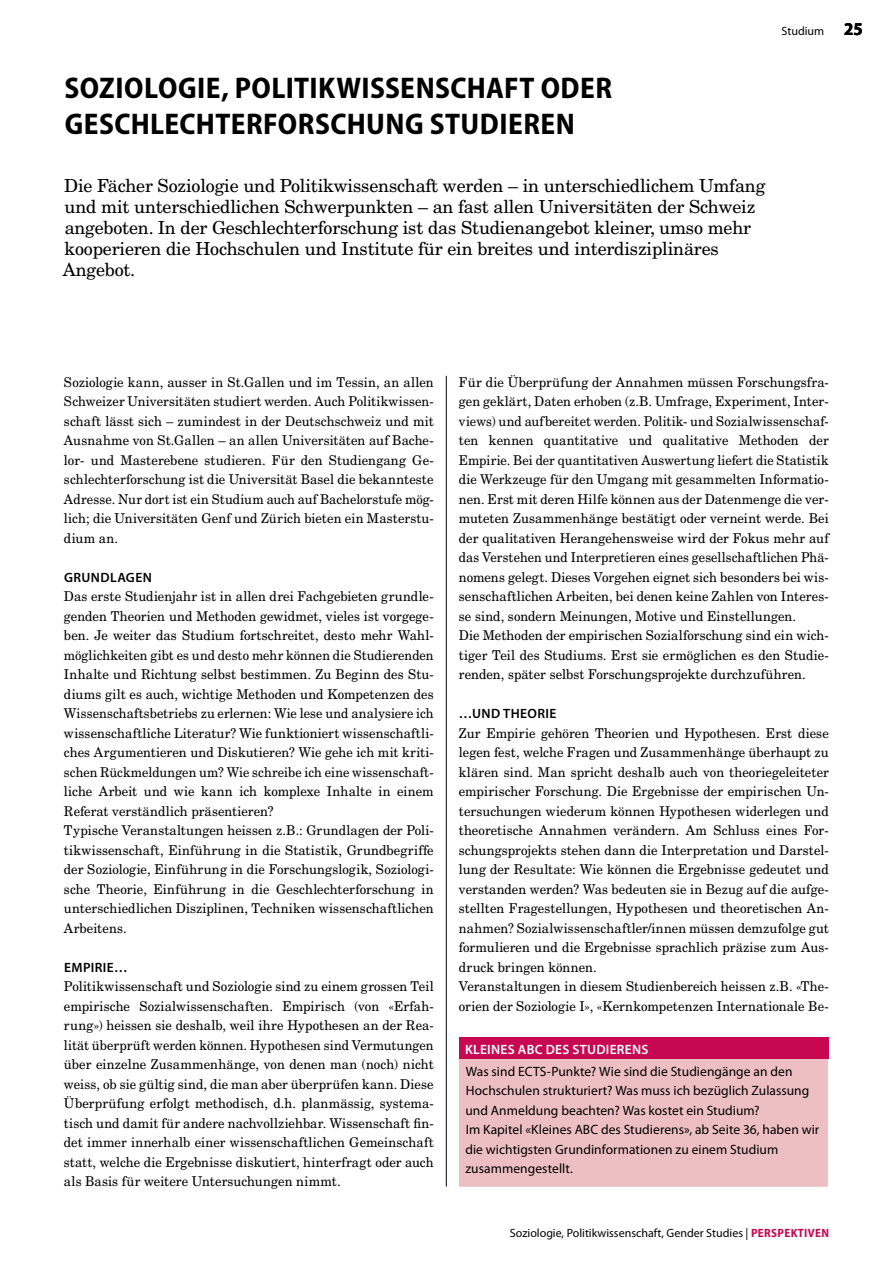
<style>
.page{position:relative;width:893px;height:1263px;background:#fff}
.page>*{position:absolute;margin:0;border:0;box-sizing:border-box;transform-origin:0 0}
.t1{font:700 semi-condensed 30px/36px "Myriad Pro";letter-spacing:.015em;color:#000}
.t2{font:18px/21px "New Century Schlbk LT Std";letter-spacing:-.01em;color:#000}
.t3{font:13.5px/19.5px "New Century Schlbk LT Std";letter-spacing:.005em;color:#000;scale:.96 1}
.t4{font:13.5px/19.5px "Myriad Pro";letter-spacing:.005em;color:#000}
.t5{font:600 13.5px "Myriad Pro";letter-spacing:.03em;color:#000}
.t6{font:600 13.5px "Myriad Pro";letter-spacing:.02em;color:#fff}
.t7{font:12px "Myriad Pro";color:#000}
.s1{font-weight:700;font-stretch:semi-condensed;font-size:18px}
.s2{font-weight:700;font-stretch:semi-condensed;color:#c80752}
</style>
<div class="page">
<hr style="left:446px;top:376px;width:1px;height:810px;background:#000">
<div style="left:459px;top:1037px;width:369px;height:23px;background:#c80752"></div>
<div style="left:459px;top:1060px;width:369px;height:127px;background:#edbfc2"></div>
<h1 class="t1" style="left:65px;top:69px;width:549px">SOZIOLOGIE, POLITIKWISSENSCHAFT ODER<br>GESCHLECHTERFORSCHUNG STUDIEREN</h1>
<p class="t7" style="left:781px;top:23px;width:83px">Studium <span class="s1">25</span></p>
<p class="t2" style="left:63px;top:175px;width:704px">Die Fächer Soziologie und Politikwissenschaft werden – in unterschiedlichem Umfang und mit unterschiedlichen Schwerpunkten – an fast allen Universitäten der Schweiz angeboten. In der Geschlechterforschung ist das Studienangebot kleiner, umso mehr kooperieren die Hochschulen und Institute für ein breites und interdisziplinäres Angebot.</p>
<p class="t3" style="left:64px;top:372px;width:387px;text-align:justify">Soziologie kann, ausser in St.Gallen und im Tessin, an allen Schweizer Universitäten studiert werden. Auch Politikwissen&shy;schaft lässt sich – zumindest in der Deutschschweiz und mit Ausnahme von St.Gallen – an allen Universitäten auf Bache&shy;lor- und Masterebene studieren. Für den Studiengang Ge&shy;schlechterforschung ist die Universität Basel die bekannteste Adresse. Nur dort ist ein Studium auch auf Bachelorstufe mög&shy;lich; die Universitäten Genf und Zürich bieten ein Masterstu&shy;dium an.</p>
<p class="t5" style="left:64px;top:569px;width:89px">GRUNDLAGEN</p>
<p class="t3" style="left:64px;top:587px;width:387px">Das erste Studienjahr ist in allen drei Fachgebieten grundle&shy;genden Theorien und Methoden gewidmet, vieles ist vorgege&shy;ben. Je weiter das Studium fortschreitet, desto mehr Wahl&shy;möglichkeiten gibt es und desto mehr können die Studierenden Inhalte und Richtung selbst bestimmen. Zu Beginn des Stu&shy;diums gilt es auch, wichtige Methoden und Kompetenzen des Wissenschaftsbetriebs zu erlernen: Wie lese und analysiere ich wissenschaftliche Literatur? Wie funktioniert wissenschaftli&shy;ches Argumentieren und Diskutieren? Wie gehe ich mit kriti&shy;schen Rückmeldungen um? Wie schreibe ich eine wissenschaft&shy;liche Arbeit und wie kann ich komplexe Inhalte in einem Referat verständlich präsentieren?<br>Typische Veranstaltungen heissen z.B.: Grundlagen der Poli&shy;tikwissenschaft, Einführung in die Statistik, Grundbegriffe der Soziologie, Einführung in die Forschungslogik, Soziologi&shy;sche Theorie, Einführung in die Geschlechterforschung in unterschiedlichen Disziplinen, Techniken wissenschaftlichen Arbeitens.</p>
<p class="t5" style="left:64px;top:959px;width:65px">EMPIRIE…</p>
<p class="t3" style="left:64px;top:977px;width:387px;text-align:justify">Politikwissenschaft und Soziologie sind zu einem grossen Teil empirische Sozialwissenschaften. Empirisch (von «Erfah&shy;rung») heissen sie deshalb, weil ihre Hypothesen an der Rea&shy;lität überprüft werden können. Hypothesen sind Vermutungen über einzelne Zusammenhänge, von denen man (noch) nicht weiss, ob sie gültig sind, die man aber überprüfen kann. Diese Überprüfung erfolgt methodisch, d.h. planmässig, systema&shy;tisch und damit für andere nachvollziehbar. Wissenschaft fin&shy;det immer innerhalb einer wissenschaftlichen Gemeinschaft statt, welche die Ergebnisse diskutiert, hinterfragt oder auch als Basis für weitere Untersuchungen nimmt.</p>
<p class="t3" style="left:459px;top:372px;width:387px">Für die Überprüfung der Annahmen müssen Forschungsfra&shy;gen geklärt, Daten erhoben (z.B. Umfrage, Experiment, Inter&shy;views) und aufbereitet werden. Politik- und Sozialwissenschaf&shy;ten kennen quantitative und qualitative Methoden der Empirie. Bei der quantitativen Auswertung liefert die Statistik die Werkzeuge für den Umgang mit gesammelten Informatio&shy;nen. Erst mit deren Hilfe können aus der Datenmenge die ver&shy;muteten Zusammenhänge bestätigt oder verneint werde. Bei der qualitativen Herangehensweise wird der Fokus mehr auf das Verstehen und Interpretieren eines gesellschaftlichen Phä&shy;nomens gelegt. Dieses Vorgehen eignet sich besonders bei wis&shy;senschaftlichen Arbeiten, bei denen keine Zahlen von Interes&shy;se sind, sondern Meinungen, Motive und Einstellungen.<br>Die Methoden der empirischen Sozialforschung sind ein wich&shy;tiger Teil des Studiums. Erst sie ermöglichen es den Studie&shy;renden, später selbst Forschungsprojekte durchzuführen.</p>
<p class="t5" style="left:459px;top:705px;width:99px">…UND THEORIE</p>
<p class="t3" style="left:459px;top:723px;width:387px">Zur Empirie gehören Theorien und Hypothesen. Erst diese legen fest, welche Fragen und Zusammenhänge überhaupt zu klären sind. Man spricht deshalb auch von theoriegeleiteter empirischer Forschung. Die Ergebnisse der empirischen Un&shy;tersuchungen wiederum können Hypothesen widerlegen und theoretische Annahmen verändern. Am Schluss eines For&shy;schungsprojekts stehen dann die Interpretation und Darstel&shy;lung der Resultate: Wie können die Ergebnisse gedeutet und verstanden werden? Was bedeuten sie in Bezug auf die aufge&shy;stellten Fragestellungen, Hypothesen und theoretischen An&shy;nahmen? Sozialwissenschaftler/innen müssen demzufolge gut formulieren und die Ergebnisse sprachlich präzise zum Aus&shy;druck bringen können.<br>Veranstaltungen in diesem Studienbereich heissen z.B. «The&shy;orien der Soziologie I», «Kernkompetenzen Internationale Be-</p>
<p class="t6" style="left:465px;top:1040px;width:185px">KLEINES ABC DES STUDIERENS</p>
<p class="t4" style="left:465px;top:1061px;width:355px">Was sind ECTS-Punkte? Wie sind die Studiengänge an den Hochschulen strukturiert? Was muss ich bezüglich Zulassung und Anmeldung beachten? Was kostet ein Studium?<br>Im Kapitel «Kleines ABC des Studierens», ab Seite 36, haben wir die wichtigsten Grundinformationen zu einem Studium zusammengestellt.</p>
<p class="t7" style="left:510px;top:1226px;width:321px">Soziologie, Politikwissenschaft, Gender Studies | <span class="s2">PERSPEKTIVEN</span></p>
</div>
